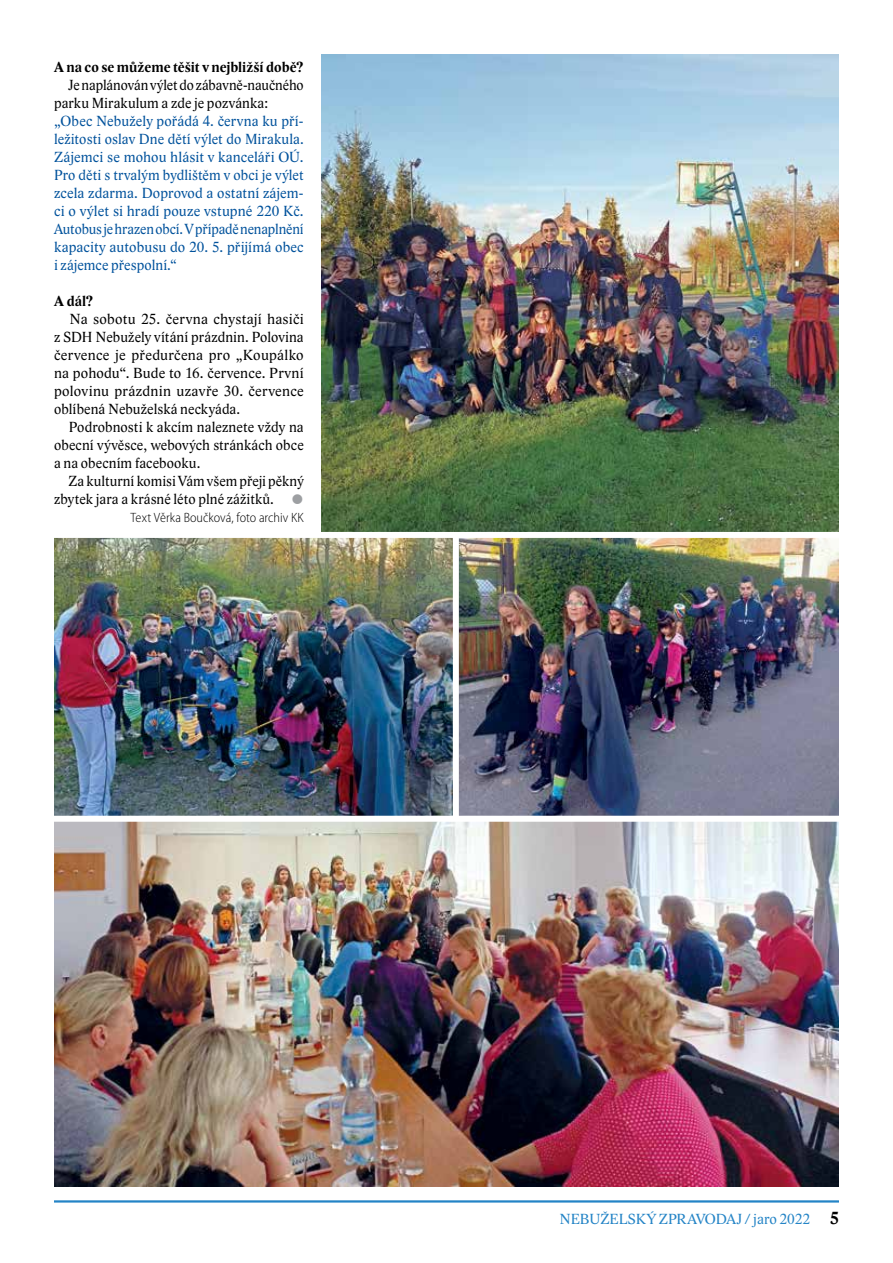
<style>
.page{position:relative;width:893px;height:1263px;background:#fff}
.page>*{position:absolute;margin:0;border:0;box-sizing:border-box;transform-origin:0 0}
.t1{font:15px/18px "Lido ST";letter-spacing:.01em;color:#00529c;text-align:justify}
.t2{font:15px/18px "Lido ST";letter-spacing:.005em;color:#000;text-align:justify}
.t3{font:15px/18px "Lido ST";letter-spacing:.005em;color:#000;scale:.96 1}
.t4{font:15px/18px "Lido ST";letter-spacing:.005em;color:#000;scale:.95 1}
.t5{font:700 15px "Lido ST";letter-spacing:.005em;color:#000}
.t6{font:15px "Lido ST";letter-spacing:-.01em;color:#2484c6}
.t7{font:300 semi-condensed 13.5px "Myriad Pro";color:#000}
.s1{font-weight:700;font-size:18px;color:#000}
</style>
<div class="page">
<hr style="left:54px;top:1200px;width:785px;height:2px;background:#2484c6">
<img style="left:322px;top:54px;width:517px;height:478px">
<img style="left:459px;top:538px;width:379px;height:278px">
<img style="left:54px;top:538px;width:399px;height:278px">
<img style="left:54px;top:822px;width:785px;height:364px">
<p class="t5" style="left:54px;top:58px;width:251px">A na co se můžeme těšit v nejbližší době?</p>
<p class="t4" style="left:54px;top:76px;width:264px;text-indent:14px">Je naplánován výlet do zábavně-naučného parku Mirakulum a zde je pozvánka:</p>
<p class="t1" style="left:54px;top:112px;width:251px">„Obec Nebužely pořádá 4. června ku pří&shy;ležitosti oslav Dne dětí výlet do Mirakula.<br>Zájemci se mohou hlásit v kanceláři OÚ.<br>Pro děti s trvalým bydlištěm v obci je výlet zcela zdarma. Doprovod a ostatní zájem&shy;ci o výlet si hradí pouze vstupné 220 Kč.<br>Autobus je hrazen obcí. V případě nenaplnění kapacity autobusu do 20. 5. přijímá obec i zájemce přespolní.“</p>
<p class="t5" style="left:54px;top:292px;width:41px">A dál?</p>
<p class="t2" style="left:54px;top:310px;width:251px;text-indent:15px">Na sobotu 25. června chystají hasiči z SDH Nebužely vítání prázdnin. Polovina července je předurčena pro „Koupálko na pohodu“. Bude to 16. července. První polovinu prázdnin uzavře 30. července oblíbená Nebuželská neckyáda.</p>
<p class="t2" style="left:54px;top:418px;width:251px;text-indent:15px">Podrobnosti k akcím naleznete vždy na obecní vývěsce, webových stránkách obce a na obecním facebooku.</p>
<p class="t3" style="left:54px;top:472px;width:261px;text-indent:14px">Za kulturní komisi Vám všem přeji pěkný zbytek jara a krásné léto plné zážitků.</p>
<p class="t7" style="left:131px;top:510px;width:175px">Text Věrka Boučková, foto archiv KK</p>
<p class="t6" style="left:559px;top:1210px;width:281px">NEBUŽELSKÝ ZPRAVODAJ / jaro 2022 <span class="s1">5</span></p>
</div>
